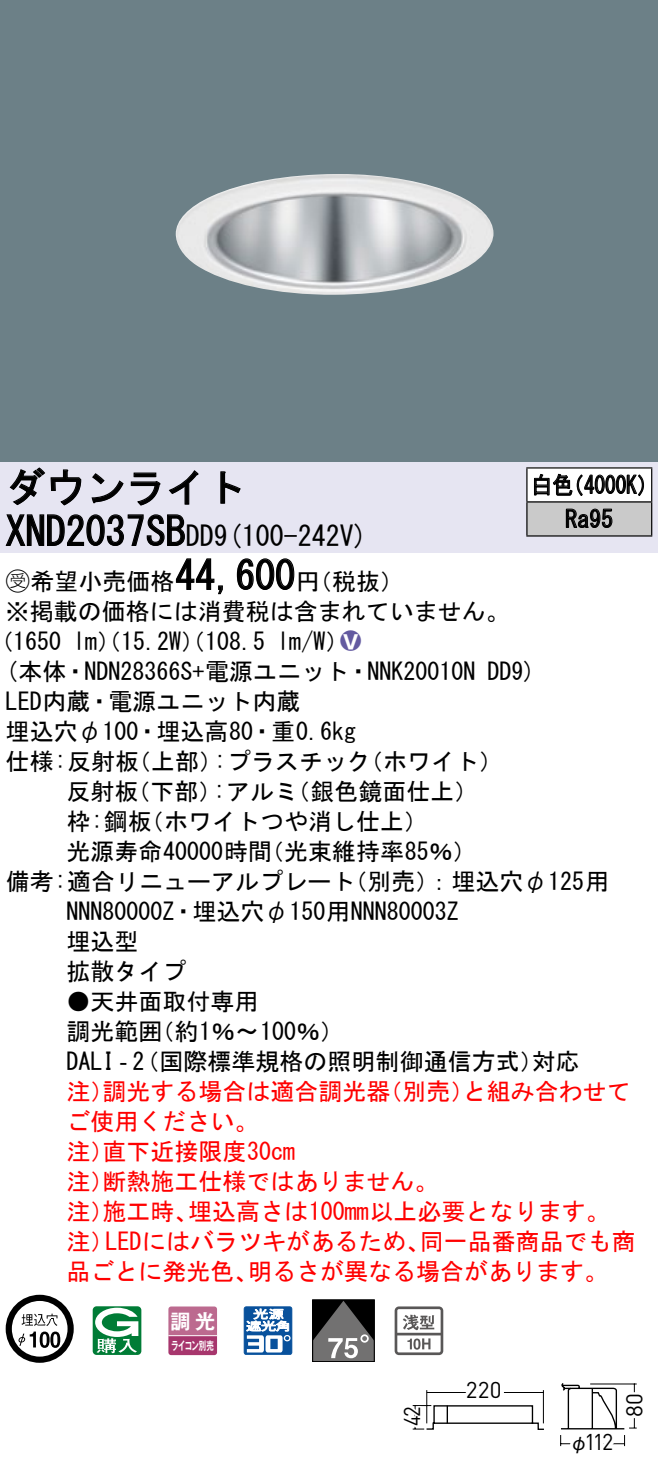
<style>
.page{position:relative;width:658px;height:1481px;background:#fff}
.page>*{position:absolute;margin:0;border:0;box-sizing:border-box;transform-origin:0 0}
.t1{font:40px "MS Gothic";color:#000}
.t2{font:28px "MS Gothic";color:#000}
.t3{font:24px/30px "MS Gothic";color:#000}
.t4{font:24px/30px "MS Gothic";color:#f00}
.t5{font:24px/34px "MS Gothic";color:#000;scale:.88 1}
.t6{font:24px "Ford Classification 1";color:#635aa0}
.t7{font:22.8px "DINOT";letter-spacing:-.03em;color:#000}
.t8{font:22.8px "DINOT";letter-spacing:-.03em;color:#000;scale:.95 1}
.t9{font:22.8px "DINOT";letter-spacing:-.03em;color:#000;scale:.9 1}
.t10{font:20px "Gothic MB101 Pro De Bold 90 pv RKSJ H";color:#fff}
.t11{font:20px "Gothic BBB Pro Medium 90 pv RKSJ H";color:#000;scale:.95 1}
.t12{font:11.6px "Gothic MB101 Pro De Bold 90 pv RKSJ H";letter-spacing:-.05em;color:#fff;scale:.65 1}
.s1{font-size:28px}
.s2{font-family:"Ford Classification 1"}
.s3{color:#fff}
</style>
<div class="page">
<div style="left:0;top:0;width:658px;height:462px;background:#6c8087"></div>
<img style="left:176px;top:174px;width:318px;height:121px">
<div style="left:0;top:462px;width:658px;height:90px;background:#e6e5f2"></div>
<svg style="left:9px;top:467px;width:73px;height:39px"></svg>
<svg style="left:91px;top:473px;width:33px;height:30px"></svg>
<svg style="left:130px;top:472px;width:30px;height:34px"></svg>
<svg style="left:168px;top:470px;width:30px;height:35px"></svg>
<svg style="left:220px;top:471px;width:21px;height:33px"></svg>
<svg style="left:5px;top:514px;width:180px;height:32px"></svg>
<svg style="left:175px;top:558px;width:48px;height:37px"></svg>
<svg style="left:236px;top:558px;width:59px;height:32px"></svg>
<svg style="left:6px;top:1295px;width:68px;height:68px"></svg>
<svg style="left:40px;top:1331px;width:10px;height:17px"></svg>
<svg style="left:50px;top:1331px;width:10px;height:17px"></svg>
<svg style="left:93px;top:1306px;width:48px;height:49px"></svg>
<svg style="left:168px;top:1306px;width:49px;height:49px;background:#b55984"></svg>
<hr style="left:168px;top:1335px;width:49px;height:1px;background:#fff">
<svg style="left:244px;top:1306px;width:48px;height:49px"></svg>
<div style="left:312px;top:1299px;width:62px;height:63px;border:1px solid #000"></div>
<svg style="left:313px;top:1301px;width:61px;height:61px;background:#565656"></svg>
<svg style="left:394px;top:1306px;width:49px;height:49px"></svg>
<div style="left:527px;top:468px;width:124px;height:34px;background:#fff"></div>
<div style="left:527px;top:502px;width:124px;height:34px;background:#cacaca"></div>
<hr style="left:526px;top:467px;width:126px;height:2px;background:#000">
<hr style="left:526px;top:468px;width:1px;height:33px;background:#000">
<hr style="left:651px;top:468px;width:1px;height:33px;background:#000">
<hr style="left:526px;top:501px;width:126px;height:2px;background:#000">
<hr style="left:526px;top:502px;width:1px;height:33px;background:#000">
<hr style="left:651px;top:502px;width:1px;height:33px;background:#000">
<hr style="left:526px;top:535px;width:126px;height:2px;background:#000">
<svg style="left:534px;top:473px;width:110px;height:23px"></svg>
<svg style="left:565px;top:508px;width:47px;height:20px"></svg>
<svg style="left:560px;top:1383px;width:77px;height:64px"></svg>
<svg style="left:412px;top:1390px;width:132px;height:40px"></svg>
<h1 class="t1" style="left:6px;top:467px;width:242px">ダウンライト</h1>
<p class="t2" style="left:214px;top:522px;width:155px">(9 100-242 (V</p>
<h1 class="t1" style="left:6px;top:511px;width:210px">XND2037SB<span class="s1">DD</span></h1>
<h1 class="t1" style="left:175px;top:555px;width:121px">44,600</h1>
<p class="t3" style="left:6px;top:566px;width:505px"><span class="s2">B</span>希望小売価格<br>※掲載の価格には消費税は含まれていません。</p>
<p class="t6" style="left:340px;top:629px;width:22px">2<span class="s3">8</span></p>
<p class="t3" style="left:296px;top:566px;width:109px">（円税抜(</p>
<p class="t3" style="left:277px;top:626px;width:73px">l m (W/</p>
<p class="t3" style="left:-11px;top:626px;width:74px">（1650</p>
<p class="t3" style="left:73px;top:626px;width:193px">lm）（15.2 ）（W 108.5</p>
<p class="t5" style="left:565px;top:468px;width:56px;text-indent:-34px">白色<br>Ra95</p>
<p class="t5" style="left:563px;top:468px;width:110px">（4000 (K</p>
<p class="t3" style="left:6px;top:656px;width:471px">(本体・NDN28366 +S 電源ユニット・NNK20010N</p>
<p class="t3" style="left:6px;top:686px;width:296px">LED内蔵・電源ユニット内蔵</p>
<p class="t3" style="left:6px;top:716px;width:352px">埋込穴φ100・埋込高80・重0.6kg</p>
<p class="t3" style="left:359px;top:746px;width:145px">（ホワイト(</p>
<p class="t3" style="left:487px;top:656px;width:50px">DD (9</p>
<p class="t3" style="left:214px;top:746px;width:158px">:プラスチック</p>
<p class="t3" style="left:6px;top:746px;width:135px">仕様:反射板</p>
<p class="t3" style="left:127px;top:746px;width:97px">（上部）</p>
<p class="t3" style="left:66px;top:776px;width:73px">反射板</p>
<p class="t3" style="left:126px;top:776px;width:97px">（下部）</p>
<p class="t3" style="left:213px;top:776px;width:86px">:アルミ</p>
<p class="t3" style="left:286px;top:776px;width:193px">（銀色鏡面仕上(</p>
<p class="t3" style="left:66px;top:806px;width:87px">枠:鋼板</p>
<p class="t3" style="left:140px;top:806px;width:289px">（ホワイトつや消し仕上(</p>
<p class="t3" style="left:66px;top:836px;width:207px">光源寿命40000時間</p>
<p class="t3" style="left:260px;top:836px;width:218px">（光束維持率85％(</p>
<p class="t3" style="left:66px;top:866px;width:394px;text-indent:-61px">備考:適合リニューアルプレート<br>NNN80000 ・Z 埋込穴φ150用NNN80003Z埋込型<br>拡散タイプ</p>
<p class="t3" style="left:150px;top:986px;width:195px;text-indent:-84px">●天井面取付専用<br>（約1％〜100％(</p>
<p class="t3" style="left:343px;top:866px;width:267px">（別売：）埋込穴φ125用</p>
<p class="t3" style="left:66px;top:1016px;width:97px">調光範囲</p>
<p class="t3" style="left:66px;top:1046px;width:478px">DALI‐（2 国際標準規格の照明制御通信方式）</p>
<p class="t4" style="left:462px;top:1076px;width:169px">と組み合わせて</p>
<p class="t3" style="left:531px;top:1046px;width:49px">対応</p>
<p class="t4" style="left:102px;top:1076px;width:289px">調光する場合は適合調光器</p>
<p class="t4" style="left:378px;top:1076px;width:97px">（別売）</p>
<p class="t4" style="left:66px;top:1076px;width:49px">注）</p>
<p class="t4" style="left:66px;top:1106px;width:193px">ご使用ください。</p>
<p class="t4" style="left:102px;top:1136px;width:194px">直下近接限度30cm</p>
<p class="t4" style="left:102px;top:1136px;width:337px;text-indent:-36px">注）<br>断熱施工仕様ではありません。</p>
<p class="t4" style="left:66px;top:1166px;width:49px">注）</p>
<p class="t4" style="left:188px;top:1196px;width:423px">埋込高さは100mm以上必要となります。</p>
<p class="t4" style="left:102px;top:1196px;width:97px">施工時、</p>
<p class="t4" style="left:66px;top:1196px;width:49px">注）</p>
<p class="t4" style="left:66px;top:1226px;width:49px">注）</p>
<p class="t4" style="left:105px;top:1226px;width:326px">LEDにはバラツキがあるため、</p>
<p class="t4" style="left:420px;top:1226px;width:217px">同一品番商品でも商</p>
<p class="t4" style="left:66px;top:1256px;width:193px">品ごとに発光色、</p>
<p class="t4" style="left:248px;top:1256px;width:362px">明るさが異なる場合があります。</p>
<p class="t10" style="left:171px;top:1304px;width:46px">調光</p>
<p class="t12" style="left:171px;top:1335px;width:67px">ライコン別売</p>
<p class="t9" style="left:396px;top:1426px;width:24px;rotate:-90deg">42</p>
<p class="t7" style="left:466px;top:1374px;width:37px">220</p>
<p class="t8" style="left:584px;top:1426px;width:32px">112</p>
<p class="t11" style="left:569px;top:1426px;width:21px">φ</p>
<p class="t7" style="left:619px;top:1417px;width:25px;rotate:-90deg">80</p>
</div>
